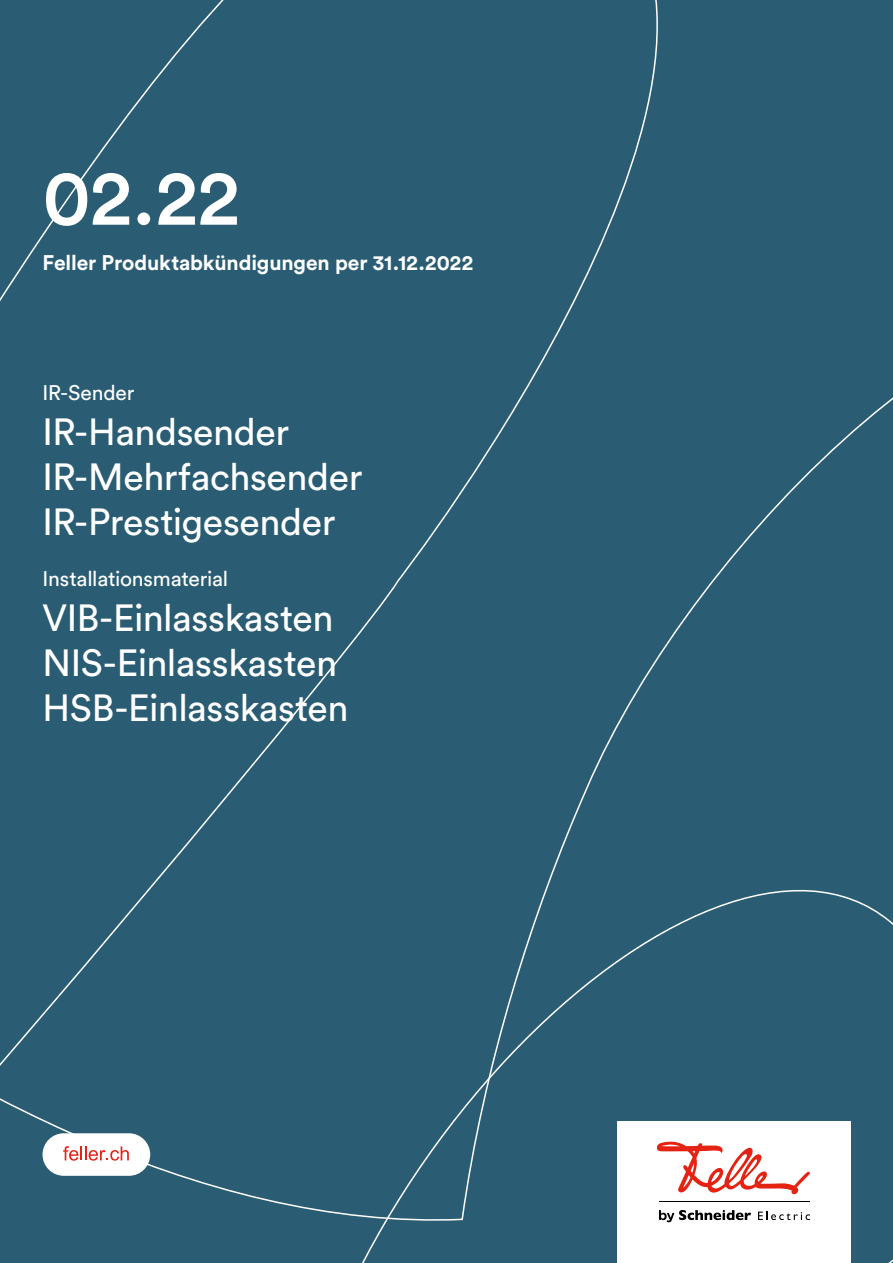
<style>
.page{position:relative;width:893px;height:1263px;background:#2a5d73}
.page>*{position:absolute;margin:0;border:0;box-sizing:border-box;transform-origin:0 0}
.t1{font:500 78px "Circular Std";color:#fff}
.t2{font:37.5px/45px "Circular Std";letter-spacing:-.01em;color:#fff}
.t3{font:700 21px "Circular Std";letter-spacing:-.005em;color:#fff}
.t4{font:21px "Circular Std";letter-spacing:-.01em;color:#fff}
</style>
<div class="page">
<svg style="left:43px;top:1133px;width:107px;height:43px"></svg>
<div style="left:617px;top:1121px;width:233px;height:142px;background:#fff"></div>
<svg style="left:657px;top:1141px;width:153px;height:54px"></svg>
<svg style="left:659px;top:1210px;width:92px;height:12px"></svg>
<svg style="left:758px;top:1211px;width:52px;height:9px"></svg>
<hr style="left:660px;top:1201px;width:150px;height:1px;background:#000">
<h1 class="t1" style="left:43px;top:148px;width:199px">02.22</h1>
<p class="t3" style="left:43px;top:249px;width:432px">Feller Produktabkündigungen per 31.12.2022</p>
<p class="t4" style="left:43px;top:380px;width:94px">IR-Sender</p>
<p class="t2" style="left:43px;top:409px;width:321px">IR-Handsender<br>IR-Mehrfachsender<br>IR-Prestigesender</p>
<p class="t4" style="left:43px;top:566px;width:187px">Installationsmaterial</p>
<p class="t2" style="left:43px;top:595px;width:308px">VIB-Einlasskasten<br>NIS-Einlasskasten<br>HSB-Einlasskasten</p>
</div>
